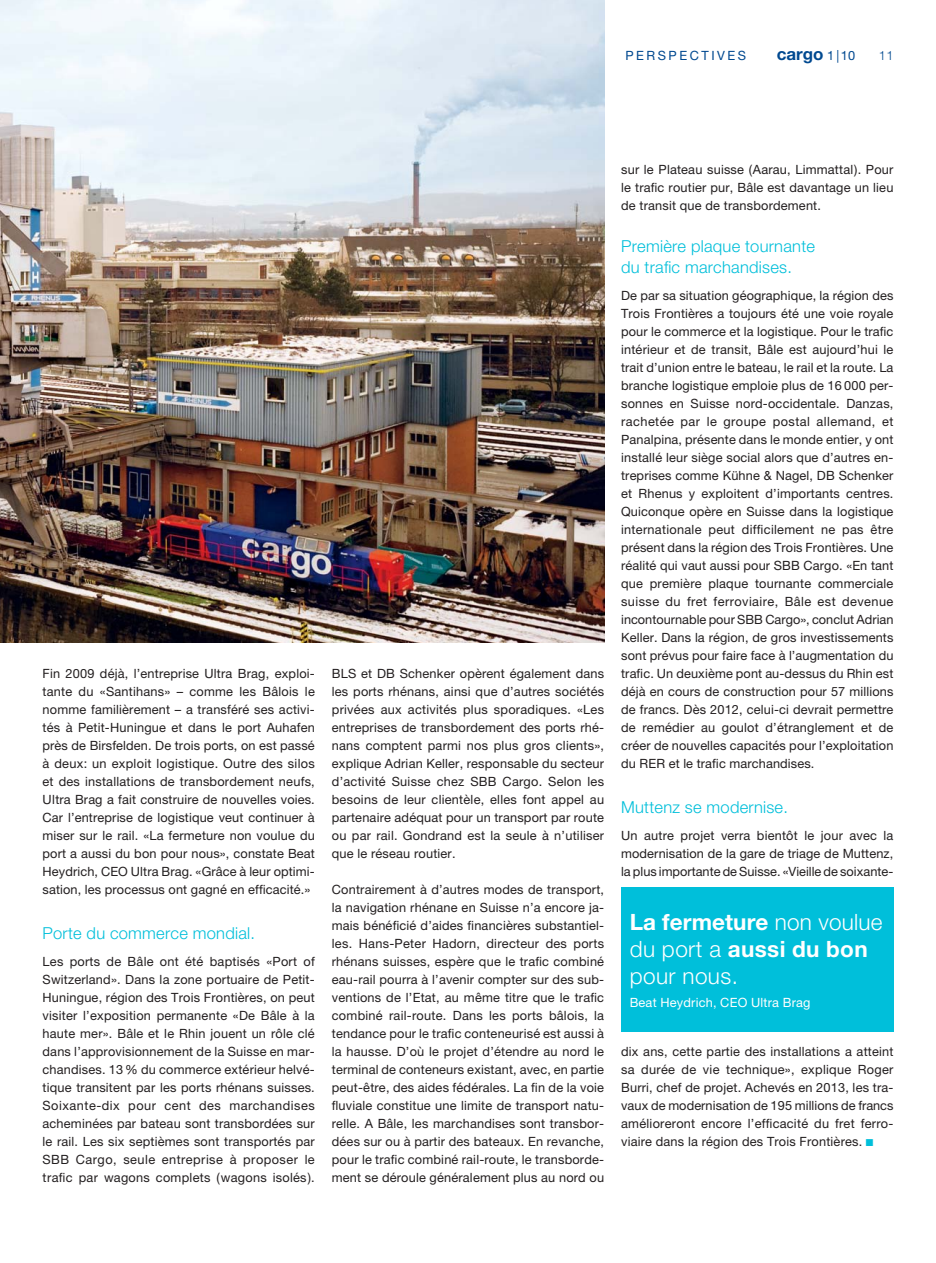
<style>
.page{position:relative;width:936px;height:1263px;background:#fff}
.page>*{position:absolute;margin:0;border:0;box-sizing:border-box;transform-origin:0 0}
.t1{font:300 22.5px/27px "Helvetica Neue LT";letter-spacing:.02em;color:#fff}
.t2{font:700 16.95px "Helvetica Neue LT";color:#004990}
.t3{font:300 16.5px/21px "Helvetica Neue LT";letter-spacing:.015em;color:#00bfda}
.t4{font:12.75px/18px "Helvetica Neue LT";letter-spacing:.015em;color:#231f20;text-align:justify}
.t5{font:12.75px "Helvetica Neue LT";letter-spacing:.015em;color:#fff}
.t6{font:12.75px "Helvetica Neue LT";letter-spacing:.2em;color:#004990}
.t7{font:300 12.75px "Helvetica Neue LT";color:#004990}
.s1{font-weight:400;font-size:12.75px}
.s2{font-weight:700}
.s3{font-family:"Berthold Pi BQ";font-size:9.75px;color:#00bfda}
</style>
<div class="page">
<div style="left:621px;top:887px;width:272px;height:145px;background:#00bfda"></div>
<img style="left:0;top:0;width:604px;height:642px">
<p class="t6" style="left:625px;top:51px;width:122px">PERSPECTIVES</p>
<h2 class="t2" style="left:776px;top:48px;width:80px">cargo <span class="s1">1 | 10</span></h2>
<p class="t7" style="left:878px;top:51px;width:16px">11</p>
<p class="t4" style="left:43px;top:666px;width:274px">Fin 2009 déjà, l’entreprise Ultra Brag, exploi&shy;tante du «Santihans» – comme les Bâlois le nomme familièrement – a transféré ses activi&shy;tés à Petit-Huningue et dans le port Auhafen près de Birsfelden. De trois ports, on est passé à deux: un exploit logistique. Outre des silos et des installations de transbordement neufs, Ultra Brag a fait construire de nouvelles voies.<br>Car l’entreprise de logistique veut continuer à miser sur le rail. «La fermeture non voulue du port a aussi du bon pour nous», constate Beat Heydrich, CEO Ultra Brag. «Grâce à leur optimi&shy;sation, les processus ont gagné en efficacité.»</p>
<p class="t3" style="left:43px;top:925px;width:214px">Porte du commerce mondial.</p>
<p class="t4" style="left:43px;top:954px;width:274px">Les ports de Bâle ont été baptisés «Port of Switzerland». Dans la zone portuaire de Petit-Huningue, région des Trois Frontières, on peut visiter l’exposition permanente «De Bâle à la haute mer». Bâle et le Rhin jouent un rôle clé dans l’approvisionnement de la Suisse en mar&shy;chandises. 13 % du commerce extérieur helvé&shy;tique transitent par les ports rhénans suisses.<br>Soixante-dix pour cent des marchandises acheminées par bateau sont transbordées sur le rail. Les six septièmes sont transportés par SBB Cargo, seule entreprise à proposer le trafic par wagons complets ( wagons isolés ).</p>
<p class="t4" style="left:332px;top:666px;width:274px">BLS et DB Schenker opèrent également dans les ports rhénans, ainsi que d’autres sociétés privées aux activités plus sporadiques. «Les entreprises de transbordement des ports rhé&shy;nans comptent parmi nos plus gros clients», explique Adrian Keller, responsable du secteur d’activité Suisse chez SBB Cargo. Selon les besoins de leur clientèle, elles font appel au partenaire adéquat pour un transport par route ou par rail. Gondrand est la seule à n’utiliser que le réseau routier.</p>
<p class="t4" style="left:332px;top:882px;width:274px">Contrairement à d’autres modes de transport, la navigation rhénane en Suisse n’a encore ja&shy;mais bénéficié d’aides financières substantiel&shy;les. Hans-Peter Hadorn, directeur des ports rhénans suisses, espère que le trafic combiné eau-rail pourra à l’avenir compter sur des sub&shy;ventions de l’Etat, au même titre que le trafic combiné rail-route. Dans les ports bâlois, la tendance pour le trafic conteneurisé est aussi à la hausse. D’où le projet d’étendre au nord le terminal de conteneurs existant, avec, en partie peut-être, des aides fédérales. La fin de la voie fluviale constitue une limite de transport natu&shy;relle. A Bâle, les marchandises sont transbor&shy;dées sur ou à partir des bateaux. En revanche, pour le trafic combiné rail-route, le transborde&shy;ment se déroule généralement plus au nord ou</p>
<p class="t4" style="left:621px;top:162px;width:274px">sur le Plateau suisse ( Aarau, Limmattal ). Pour le trafic routier pur, Bâle est davantage un lieu de transit que de transbordement.</p>
<p class="t3" style="left:621px;top:238px;width:195px">Première plaque tournante du trafic marchandises.</p>
<p class="t4" style="left:621px;top:288px;width:274px">De par sa situation géographique, la région des Trois Frontières a toujours été une voie royale pour le commerce et la logistique. Pour le trafic intérieur et de transit, Bâle est aujourd’hui le trait d’union entre le bateau, le rail et la route. La branche logistique emploie plus de 16 000 per&shy;sonnes en Suisse nord-occidentale. Danzas, rachetée par le groupe postal allemand, et Panalpina, présente dans le monde entier, y ont installé leur siège social alors que d’autres en&shy;treprises comme Kühne &amp; Nagel, DB Schenker et Rhenus y exploitent d’importants centres.<br>Quiconque opère en Suisse dans la logistique internationale peut difficilement ne pas être présent dans la région des Trois Frontières. Une réalité qui vaut aussi pour SBB Cargo. «En tant que première plaque tournante commerciale suisse du fret ferroviaire, Bâle est devenue incontournable pour SBB Cargo», conclut Adrian Keller. Dans la région, de gros investissements sont prévus pour faire face à l’augmentation du trafic. Un deuxième pont au-dessus du Rhin est déjà en cours de construction pour 57 millions de francs. Dès 2012, celui-ci devrait permettre de remédier au goulot d’étranglement et de créer de nouvelles capacités pour l’exploitation du RER et le trafic marchandises.</p>
<p class="t3" style="left:621px;top:799px;width:168px">Muttenz se modernise.</p>
<p class="t4" style="left:621px;top:828px;width:274px">Un autre projet verra bientôt le jour avec la modernisation de la gare de triage de Muttenz, la plus importante de Suisse. «Vieille de soixante-</p>
<h1 class="t1" style="left:629px;top:911px;width:254px"><span class="s2">La fermeture</span> non voulue du port a <span class="s2">aussi du bon </span>pour nous.</h1>
<p class="t5" style="left:629px;top:998px;width:182px">Beat Heydrich, CEO Ultra Brag</p>
<p class="t4" style="left:621px;top:1044px;width:274px">dix ans, cette partie des installations a atteint sa durée de vie technique», explique Roger Burri, chef de projet. Achevés en 2013, les tra&shy;vaux de modernisation de 195 millions de francs amélioreront encore l’efficacité du fret ferro&shy;viaire dans la région des Trois Frontières. <span class="s3">8</span></p>
</div>
